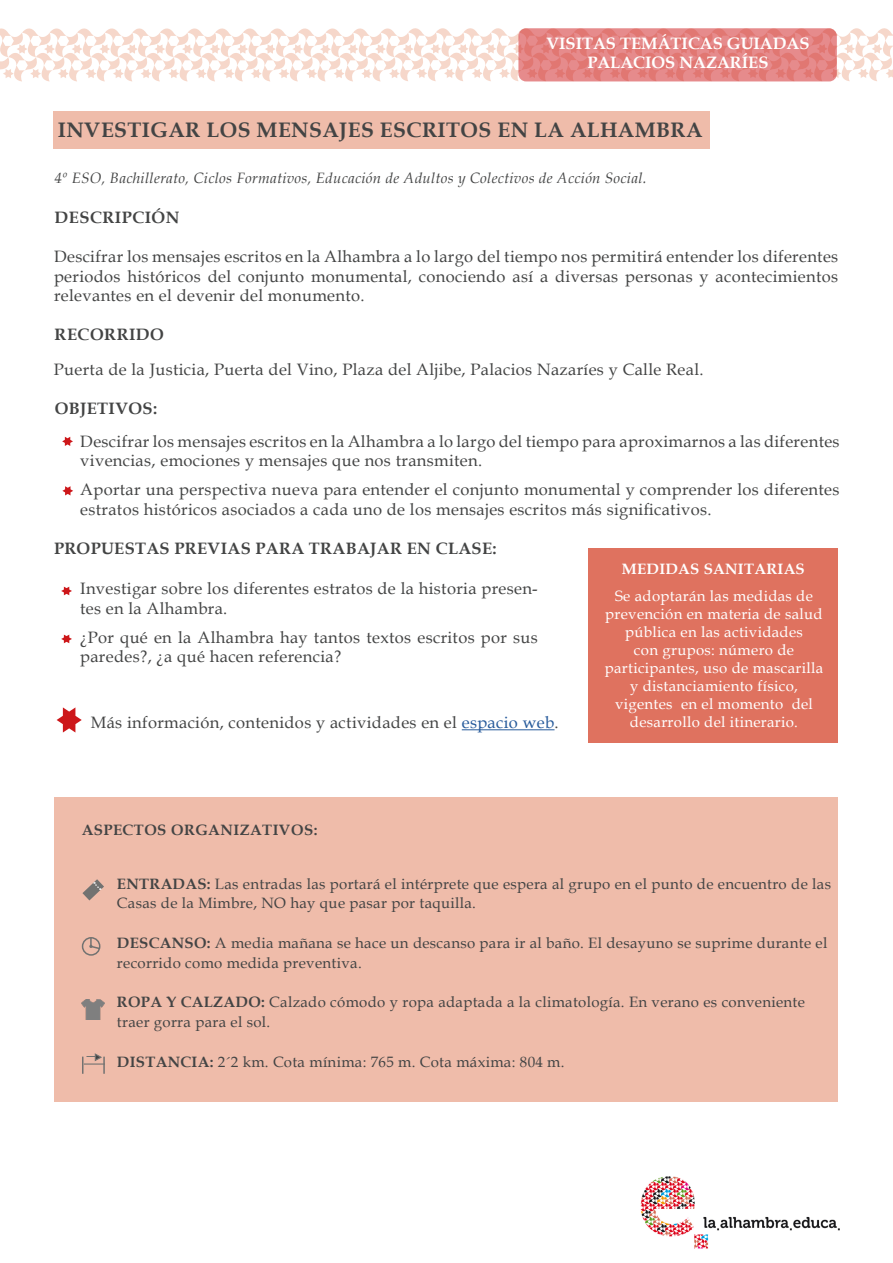
<style>
.page{position:relative;width:893px;height:1263px;background:#fff}
.page>*{position:absolute;margin:0;border:0;box-sizing:border-box;transform-origin:0 0}
.t1{font:700 21px "Book Antiqua";letter-spacing:.02em;color:#434444}
.t2{font:16.5px/19.8px "Book Antiqua";letter-spacing:.02em;color:#434444}
.t3{font:700 16.5px "Book Antiqua";letter-spacing:.02em;color:#434444}
.t4{font:700 16.5px/19.8px "Book Antiqua";color:#fff;text-align:center}
.t5{font:15px/19.8px "Book Antiqua";letter-spacing:.02em;color:#434444}
.t6{font:15px/18px "Book Antiqua";letter-spacing:.02em;color:#fff;text-align:center}
.t7{font:italic 15px "Book Antiqua";letter-spacing:.02em;color:#434444}
.t8{font:700 15px "Book Antiqua";letter-spacing:.03em;color:#434444}
.t9{font:700 15px "Book Antiqua";letter-spacing:.02em;color:#fff}
.s1{color:#275b9b}
.s2{font-weight:700}
</style>
<div class="page">
<svg style="left:0;top:28px;width:893px;height:53px"></svg>
<svg style="left:518px;top:28px;width:319px;height:53px;background:#e48382"></svg>
<img style="left:640px;top:1176px;width:200px;height:73px">
<div style="left:54px;top:111px;width:656px;height:38px;background:#efbcaa"></div>
<svg style="left:61px;top:587px;width:11px;height:8px"></svg>
<svg style="left:62px;top:437px;width:11px;height:9px"></svg>
<svg style="left:62px;top:486px;width:11px;height:9px"></svg>
<svg style="left:61px;top:635px;width:11px;height:8px"></svg>
<hr style="left:462px;top:729px;width:92px;height:1px;background:#275b9b">
<svg style="left:57px;top:707px;width:25px;height:25px"></svg>
<div style="left:589px;top:548px;width:249px;height:194px;background:#df725f"></div>
<div style="left:54px;top:797px;width:783px;height:304px;background:#efbcaa"></div>
<div style="left:82px;top:937px;width:18px;height:19px;border:2px solid #727271;border-radius:50%"></div>
<svg style="left:89px;top:938px;width:12px;height:12px"></svg>
<svg style="left:82px;top:879px;width:22px;height:21px"></svg>
<svg style="left:82px;top:1052px;width:23px;height:22px"></svg>
<img style="left:81px;top:999px;width:24px;height:21px">
<p class="t4" style="left:546px;top:33px;width:265px">VISITAS TEMÁTICAS GUIADAS<br>PALACIOS NAZARÍES</p>
<p class="t1" style="left:58px;top:116px;width:646px">INVESTIGAR LOS MENSAJES ESCRITOS EN LA ALHAMBRA</p>
<p class="t7" style="left:55px;top:167px;width:593px">4º ESO, Bachillerato, Ciclos Formativos, Educación de Adultos y Colectivos de Acción Social.</p>
<p class="t3" style="left:55px;top:206px;width:127px">DESCRIPCIÓN</p>
<p class="t2" style="left:54px;top:246px;width:786px;text-align:justify">Descifrar los mensajes escritos en la Alhambra a lo largo del tiempo nos permitirá entender los diferentes periodos históricos del conjunto monumental, conociendo así a diversas personas y acontecimientos relevantes en el devenir del monumento.</p>
<p class="t3" style="left:55px;top:323px;width:111px">RECORRIDO</p>
<p class="t2" style="left:54px;top:360px;width:651px">Puerta de la Justicia, Puerta del Vino, Plaza del Aljibe, Palacios Nazaríes y Calle Real.</p>
<p class="t3" style="left:55px;top:397px;width:104px">OBJETIVOS:</p>
<p class="t2" style="left:80px;top:431px;width:761px">Descifrar los mensajes escritos en la Alhambra a lo largo del tiempo para aproximarnos a las diferentes vivencias, emociones y mensajes que nos transmiten.</p>
<p class="t2" style="left:80px;top:479px;width:761px">Aportar una perspectiva nueva para entender el conjunto monumental y comprender los diferentes estratos históricos asociados a cada uno de los mensajes escritos más significativos.</p>
<p class="t3" style="left:54px;top:537px;width:444px">PROPUESTAS PREVIAS PARA TRABAJAR EN CLASE:</p>
<p class="t2" style="left:80px;top:579px;width:459px">Investigar sobre los diferentes estratos de la historia presen&shy;tes en la Alhambra.</p>
<p class="t2" style="left:80px;top:627px;width:459px">¿Por qué en la Alhambra hay tantos textos escritos por sus paredes?, ¿a qué hacen referencia?</p>
<p class="t2" style="left:91px;top:712px;width:469px">Más información, contenidos y actividades en el <span class="s1">espacio web</span>.</p>
<p class="t8" style="left:82px;top:819px;width:237px">ASPECTOS ORGANIZATIVOS:</p>
<p class="t9" style="left:622px;top:559px;width:185px">MEDIDAS SANITARIAS</p>
<p class="t6" style="left:605px;top:586px;width:220px">Se adoptarán las medidas de prevención en materia de salud pública en las actividades<br>con grupos: número de participantes, uso de mascarilla y distanciamiento físico, vigentes en el momento del desarrollo del itinerario.</p>
<p class="t5" style="left:117px;top:873px;width:715px"><span class="s2">ENTRADAS:</span> Las entradas las portará el intérprete que espera al grupo en el punto de encuentro de las<br>Casas de la Mimbre, NO hay que pasar por taquilla.</p>
<p class="t5" style="left:117px;top:932px;width:712px"><span class="s2">DESCANSO:</span> A media mañana se hace un descanso para ir al baño. El desayuno se suprime durante el recorrido como medida preventiva.</p>
<p class="t5" style="left:117px;top:992px;width:689px"><span class="s2">ROPA Y CALZADO:</span> Calzado cómodo y ropa adaptada a la climatología. En verano es conveniente traer gorra para el sol.</p>
<p class="t5" style="left:117px;top:1051px;width:449px"><span class="s2">DISTANCIA:</span> 2´2 km. Cota mínima: 765 m. Cota máxima: 804 m.</p>
</div>
